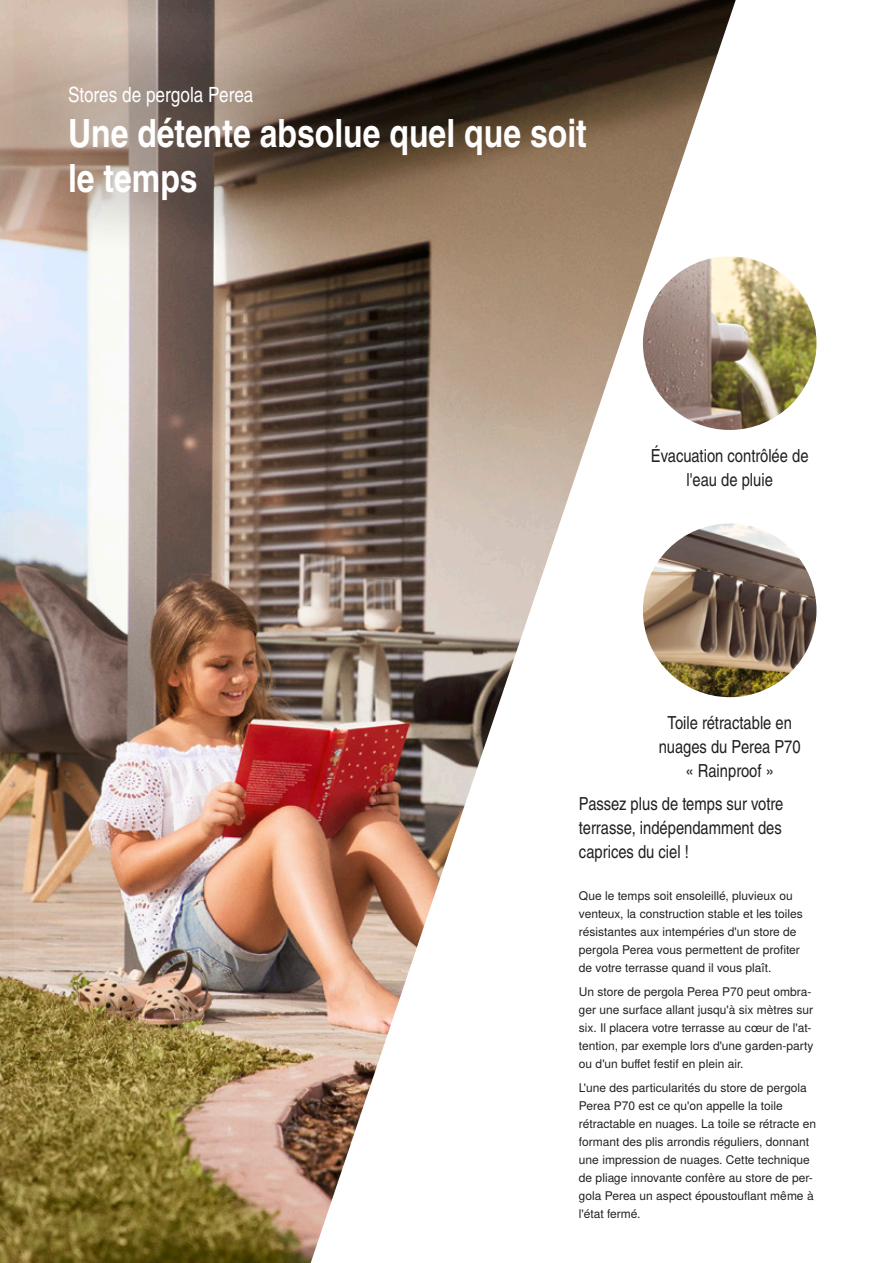
<style>
.page{position:relative;width:893px;height:1263px;background:#fff}
.page>*{position:absolute;margin:0;border:0;box-sizing:border-box;transform-origin:0 0}
.t1{font:700 39px/45px "Warema Nimbus Cnd";color:#fff}
.t2{font:21px "Warema Nimbus Cnd";color:#fff}
.t3{font:18px/24px "Warema Nimbus Cnd";color:#231f20;text-align:center}
.t4{font:12px/18px "Warema Nimbus";color:#231f20}
</style>
<div class="page">
<img style="left:0;top:0;width:736px;height:1263px">
<img style="left:0;top:24px;width:515px;height:228px">
<img style="left:643px;top:256px;width:173px;height:174px;border-radius:87px">
<img style="left:643px;top:523px;width:173px;height:174px;border-radius:87px">
<h2 class="t2" style="left:68px;top:82px;width:187px">Stores de pergola Perea</h2>
<h1 class="t1" style="left:68px;top:111px;width:520px">Une détente absolue quel que soit le temps</h1>
<h3 class="t3" style="left:651px;top:444px;width:159px">Évacuation contrôlée de l'eau de pluie</h3>
<h3 class="t3" style="left:659px;top:711px;width:144px">Toile rétractable en nuages du Perea P70 « Rainproof »</h3>
<h3 class="t3" style="left:579px;top:792px;width:206px;text-align:justify">Passez plus de temps sur votre terrasse, indépendamment des caprices du ciel !</h3>
<p class="t4" style="left:579px;top:887px;width:225px">Que le temps soit ensoleillé, pluvieux ou venteux, la construction stable et les toiles résistantes aux intempéries d'un store de pergola Perea vous permettent de profiter de votre terrasse quand il vous plaît.</p>
<p class="t4" style="left:579px;top:983px;width:236px">Un store de pergola Perea P70 peut ombra&shy;ger une surface allant jusqu'à six mètres sur six. Il placera votre terrasse au cœur de l'at&shy;tention, par exemple lors d'une garden-party ou d'un buffet festif en plein air.</p>
<p class="t4" style="left:579px;top:1079px;width:239px">L'une des particularités du store de pergola Perea P70 est ce qu'on appelle la toile rétractable en nuages. La toile se rétracte en formant des plis arrondis réguliers, donnant une impression de nuages. Cette technique de pliage innovante confère au store de per&shy;gola Perea un aspect époustouflant même à l'état fermé.</p>
</div>
